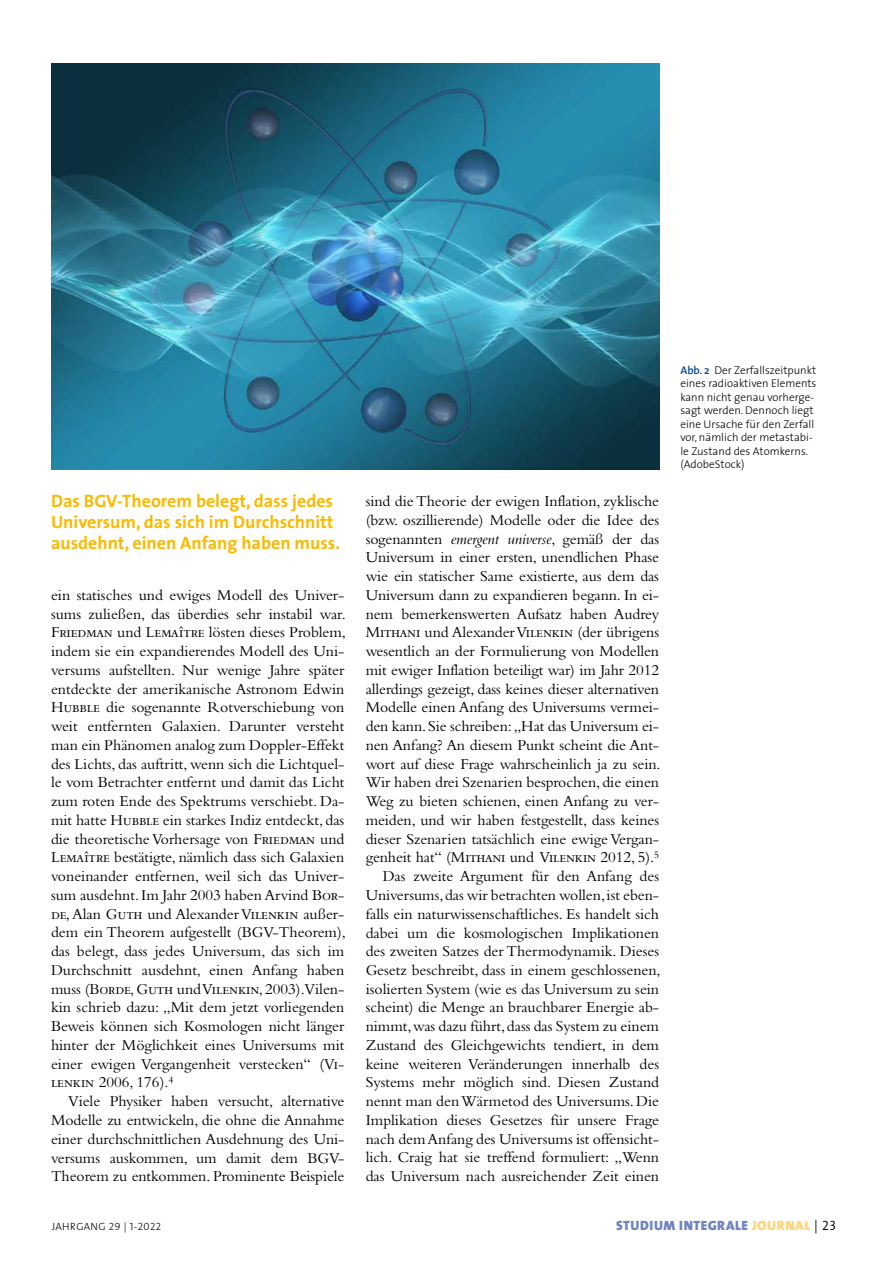
<style>
.page{position:relative;width:893px;height:1263px;background:#fff}
.page>*{position:absolute;margin:0;border:0;box-sizing:border-box;transform-origin:0 0}
.t1{font:700 18px/21px "The Sans";color:#fbba00}
.t2{font:15.75px/18.8px "Bembo";letter-spacing:-.005em;color:#000;text-align:justify}
.t3{font:900 13.5px "The Sans";letter-spacing:.04em;color:#7086be}
.t4{font:300 11.25px/13.5px "The Sans";color:#000}
.t5{font:10.5px "The Sans Light Caps";letter-spacing:.04em;color:#000}
.s1{font-family:"Bembo SC"}
.s2{font-style:italic}
.s3{font-weight:600;color:#004a93}
.s4{color:#ffd67b}
.s5{font-weight:300;color:#000}
.s6{font-family:"The Sans Semi Light Caps";font-weight:400;color:#000}
</style>
<div class="page">
<img style="left:51px;top:64px;width:608px;height:405px">
<p class="t1" style="left:51px;top:490px;width:291px">Das BGV-Theorem belegt, dass jedes<br>Universum, das sich im Durchschnitt ausdehnt, einen Anfang haben muss.</p>
<p class="t2" style="left:51px;top:585px;width:297px">ein statisches und ewiges Modell des Univer&shy;sums zuließen, das überdies sehr instabil war.<br><span class="s1">Friedman</span> und <span class="s1">Lemaître</span> lösten dieses Problem, indem sie ein expandierendes Modell des Uni&shy;versums aufstellten. Nur wenige Jahre später entdeckte der amerikanische Astronom Edwin <span class="s1">Hubble</span> die sogenannte Rotverschiebung von weit entfernten Galaxien. Darunter versteht man ein Phänomen analog zum Doppler-Effekt des Lichts, das auftritt, wenn sich die Lichtquel&shy;le vom Betrachter entfernt und damit das Licht zum roten Ende des Spektrums verschiebt. Da&shy;mit hatte <span class="s1">Hubble</span> ein starkes Indiz entdeckt, das die theoretische Vorhersage von F<span class="s1">riedman</span> und <span class="s1">Lemaître</span> bestätigte, nämlich dass sich Galaxien voneinander entfernen, weil sich das Univer&shy;sum ausdehnt. Im Jahr 2003 haben Arvind <span class="s1">Bor&shy;de</span>, Alan <span class="s1">Guth</span> und Alexander <span class="s1">Vilenkin</span> außer&shy;dem ein Theorem aufgestellt (BGV-Theorem), das belegt, dass jedes Universum, das sich im Durchschnitt ausdehnt, einen Anfang haben muss (<span class="s1">Borde, Guth</span> und <span class="s1">Vilenkin</span>, 2003).Vilen&shy;kin schrieb dazu: „Mit dem jetzt vorliegenden Beweis können sich Kosmologen nicht länger hinter der Möglichkeit eines Universums mit einer ewigen Vergangenheit verstecken“ (<span class="s1">Vi&shy;lenkin</span> 2006, 176).<sup>4</sup></p>
<p class="t2" style="left:51px;top:1092px;width:295px;text-indent:17px">Viele Physiker haben versucht, alternative Modelle zu entwickeln, die ohne die Annahme einer durchschnittlichen Ausdehnung des Uni&shy;versums auskommen, um damit dem BGV-Theorem zu entkommen. Prominente Beispiele</p>
<p class="t2" style="left:366px;top:492px;width:296px;text-align:right">sind die Theorie der ewigen Inflation, zyklische (bzw. oszillierende) Modelle oder die Idee des sogenannten <span class="s2">emergent universe</span>, gemäß der das Universum in einer ersten, unendlichen Phase wie ein statischer Same existierte, aus dem das Universum dann zu expandieren begann. In ei&shy;nem bemerkenswerten Aufsatz haben Audrey <span class="s1">Mithani</span> und Alexander <span class="s1">Vilenkin</span> (der übrigens wesentlich an der Formulierung von Modellen mit ewiger Inflation beteiligt war) im Jahr 2012 allerdings gezeigt, dass keines dieser alternativen Modelle einen Anfang des Universums vermei&shy;den kann. Sie schreiben: „Hat das Universum ei&shy;nen Anfang? An diesem Punkt scheint die Ant&shy;wort auf diese Frage wahrscheinlich ja zu sein.<br>Wir haben drei Szenarien besprochen, die einen Weg zu bieten schienen, einen Anfang zu ver&shy;meiden, und wir haben festgestellt, dass keines dieser Szenarien tatsächlich eine ewige Vergan&shy;genheit hat“ (<span class="s1">Mithani</span> und <span class="s1">Vilenkin</span> 2012, 5).<sup>5<br></sup>Das zweite Argument für den Anfang des Universums, das wir betrachten wollen, ist eben&shy;falls ein naturwissenschaftliches. Es handelt sich dabei um die kosmologischen Implikationen des zweiten Satzes der Thermodynamik. Dieses Gesetz beschreibt, dass in einem geschlossenen, isolierten System (wie es das Universum zu sein scheint) die Menge an brauchbarer Energie ab&shy;nimmt, was dazu führt, dass das System zu einem Zustand des Gleichgewichts tendiert, in dem keine weiteren Veränderungen innerhalb des Systems mehr möglich sind. Diesen Zustand nennt man den Wärmetod des Universums. Die Implikation dieses Gesetzes für unsere Frage nach dem Anfang des Universums ist offensicht&shy;lich. Craig hat sie treffend formuliert: „Wenn das Universum nach ausreichender Zeit einen</p>
<p class="t4" style="left:680px;top:363px;width:137px"><span class="s3">Abb. 2</span> Der Zerfallszeitpunkt eines radioaktiven Elements kann nicht genau vorherge&shy;sagt werden. Dennoch liegt eine Ursache für den Zerfall vor, nämlich der metastabi&shy;le Zustand des Atomkerns. (AdobeStock)</p>
<p class="t5" style="left:52px;top:1218px;width:111px">JAHRGANG 29 | 1-2022</p>
<p class="t3" style="left:616px;top:1214px;width:221px">STUDIUM INTEGRALE <span class="s4">JOURNAL</span> <span class="s5">|</span> <span class="s6">23</span></p>
</div>
